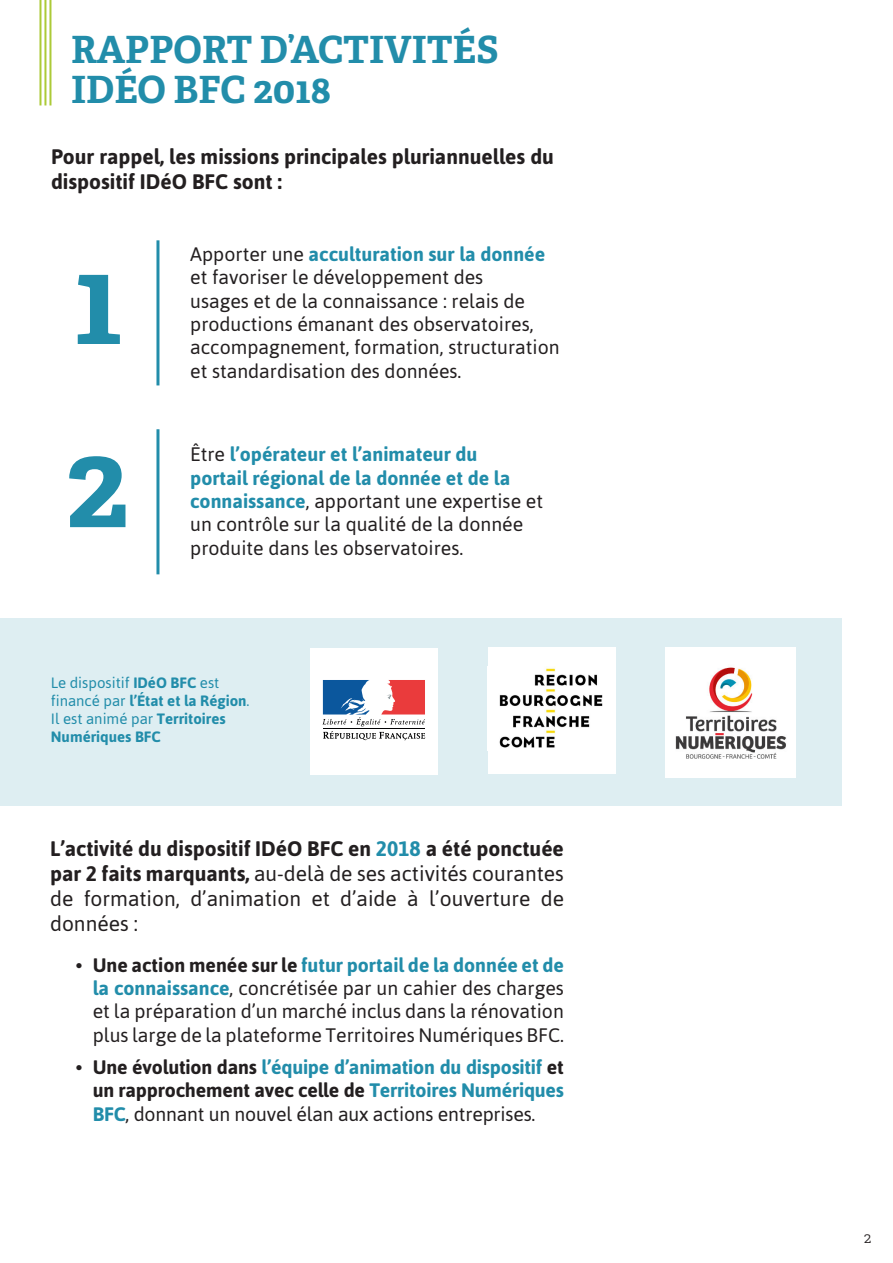
<style>
.page{position:relative;width:893px;height:1263px;background:#fff}
.page>*{position:absolute;margin:0;border:0;box-sizing:border-box;transform-origin:0 0}
.chiffres{font:700 120px "Adelle Basic";color:#228daa}
.titre{font:700 37.5px "Adelle Basic";color:#228daa}
.t1{font:21px/25.2px "Asap";color:#231f20;text-align:justify}
.t2{font:700 21px/25.2px "Asap";color:#231f20}
.t3{font:19.5px/23.4px "Asap";color:#231f20}
.t4{font:700 19.5px/23.4px "Asap";letter-spacing:-.01em;color:#228daa;text-align:justify}
.t5{font:700 15px/18px "Asap";color:#228daa}
.t6{font:300 15px "Adelle";color:#231f20}
.s1{font-weight:700;color:#228daa}
.s2{font-weight:400}
.s3{font-weight:700}
.s4{color:#231f20}
.s5{font-weight:400;color:#231f20}
</style>
<div class="page">
<hr style="left:49px;top:0;width:2px;height:105px;background:#acca37">
<hr style="left:44px;top:0;width:2px;height:105px;background:#acca37">
<hr style="left:39px;top:0;width:2px;height:105px;background:#acca37">
<hr style="left:156px;top:240px;width:3px;height:145px;background:#228daa">
<hr style="left:156px;top:429px;width:3px;height:145px;background:#228daa">
<div style="left:0;top:618px;width:842px;height:188px;background:#deeef2"></div>
<img style="left:666px;top:648px;width:130px;height:129px">
<div style="left:488px;top:647px;width:128px;height:126px;background:#fff"></div>
<img style="left:499px;top:668px;width:104px;height:80px">
<div style="left:310px;top:648px;width:128px;height:126px;background:#fff"></div>
<svg style="left:322px;top:680px;width:103px;height:60px"></svg>
<p class="titre" style="left:71px;top:26px;width:429px">RAPPORT D’ACTIVITÉS</p>
<p class="titre" style="left:71px;top:66px;width:261px">IDÉO BFC 2018</p>
<p class="t2" style="left:51px;top:144px;width:504px">Pour rappel, les missions principales pluriannuelles du dispositif IDéO BFC sont :</p>
<p class="chiffres" style="left:74px;top:225px;width:50px">1</p>
<p class="chiffres" style="left:66px;top:408px;width:64px">2</p>
<p class="t3" style="left:190px;top:242px;width:371px">Apporter une <span class="s1">acculturation sur la donnée </span>et favoriser le développement des<br>usages et de la connaissance : relais de productions émanant des observatoires, accompagnement, formation, structuration et standardisation des données.</p>
<p class="t3" style="left:190px;top:442px;width:354px">Être <span class="s1">l’opérateur et l’animateur du<br>portail régional de la donnée et de la connaissance</span>, apportant une expertise et un contrôle sur la qualité de la donnée produite dans les observatoires.</p>
<p class="t5" style="left:51px;top:674px;width:200px"><span class="s2">Le dispositif</span> IDéO BFC <span class="s2">est financé par</span> l’État et la Région<span class="s2">.<br>Il est animé par</span> Territoires<br>Numériques BFC</p>
<p class="t1" style="left:50px;top:835px;width:515px"><span class="s3">L’activité du dispositif IDéO BFC en</span> <span class="s1">2018</span> <span class="s3">a été ponctuée par 2 faits marquants,</span> au-delà de ses activités courantes de formation, d’animation et d’aide à l’ouverture de données :</p>
<p class="t3" style="left:93px;top:953px;width:473px;text-align:justify;text-indent:-17px"><span class="s3">• Une action menée sur le</span> <span class="s1">futur portail de la donnée et de la connaissance</span>, concrétisée par un cahier des charges et la préparation d’un marché inclus dans la rénovation plus large de la plateforme Territoires Numériques BFC.</p>
<p class="t4" style="left:93px;top:1055px;width:473px;text-indent:-17px"><span class="s4">• Une évolution dans</span> l’équipe d’animation du dispositif <span class="s4">et un rapprochement avec celle de</span> Territoires Numériques BFC<span class="s5">, donnant un nouvel élan aux actions entreprises.</span></p>
<p class="t6" style="left:864px;top:1229px;width:8px">2</p>
</div>
